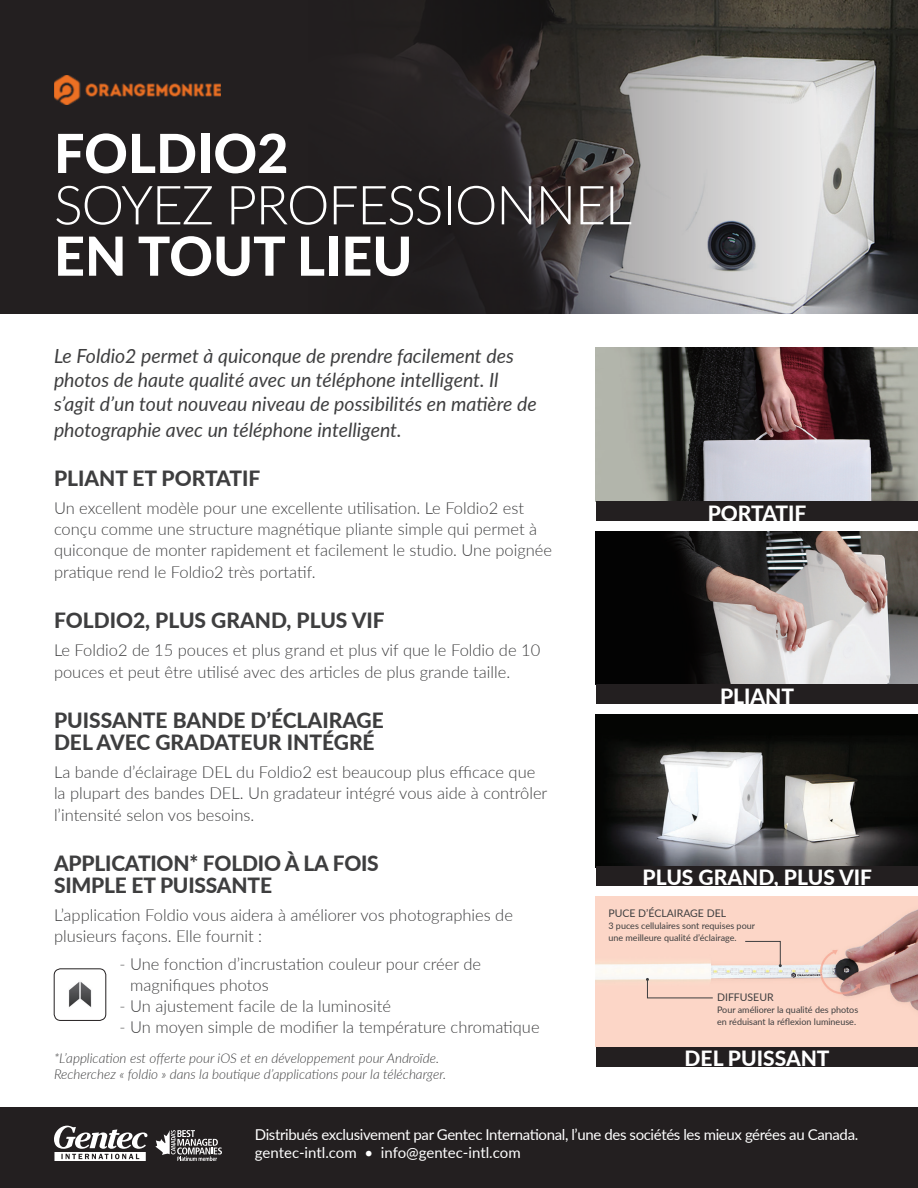
<style>
.page{position:relative;width:918px;height:1188px;background:#fff}
.page>*{position:absolute;margin:0;border:0;box-sizing:border-box;transform-origin:0 0}
.t1{font:300 54px "Lato";letter-spacing:-.025em;color:#fff}
.t2{font:800 54px "Lato";color:#fff}
.t3{font:800 21px/22.5px "Lato";color:#3e3e3f}
.t4{font:800 21px "Lato";color:#fff}
.t5{font:italic 19.5px/24.5px "Lato";color:#3e3e3f}
.t6{font:300 16.5px/21px "Lato";color:#3e3e3f}
.t7{font:15px "Lato";letter-spacing:-.025em;color:#fff}
.t8{font:15px "Lato";color:#fff}
.t9{font:italic 300 13.5px/16.2px "Lato";color:#3e3e3f}
.t10{font:10.5px "Lato";color:#3e3e3f}
.t11{font:9px/12px "Lato";color:#3e3e3f}
</style>
<div class="page">
<div style="left:0;top:0;width:918px;height:313px;background:#231f20"></div>
<img style="left:391px;top:0;width:527px;height:313px">
<img style="left:54px;top:969px;width:52px;height:51px">
<div style="left:54px;top:969px;width:52px;height:52px;border:1px solid #231f20;border-radius:6px"></div>
<img style="left:596px;top:348px;width:322px;height:153px">
<div style="left:596px;top:501px;width:322px;height:20px;background:#231f20"></div>
<img style="left:596px;top:531px;width:322px;height:153px">
<div style="left:596px;top:684px;width:322px;height:20px;background:#231f20"></div>
<img style="left:596px;top:714px;width:322px;height:152px">
<div style="left:596px;top:866px;width:322px;height:19px;background:#231f20"></div>
<img style="left:596px;top:896px;width:322px;height:151px">
<div style="left:596px;top:1047px;width:322px;height:19px;background:#231f20"></div>
<div style="left:0;top:1107px;width:918px;height:81px;background:#231f20"></div>
<svg style="left:155px;top:1130px;width:67px;height:31px;background:#696667"></svg>
<svg style="left:54px;top:1126px;width:93px;height:35px"></svg>
<img style="left:54px;top:76px;width:166px;height:28px">
<svg style="left:646px;top:978px;width:68px;height:21px"></svg>
<svg style="left:744px;top:941px;width:38px;height:26px"></svg>
<p class="t2" style="left:54px;top:113px;width:236px">FOLDIO2</p>
<p class="t1" style="left:54px;top:167px;width:580px">SOYEZ PROFESSIONNEL</p>
<p class="t2" style="left:54px;top:216px;width:360px">EN TOUT LIEU</p>
<p class="t5" style="left:54px;top:343px;width:484px">Le Foldio2 permet à quiconque de prendre facilement des photos de haute qualité avec un téléphone intelligent. Il s’agit d’un tout nouveau niveau de possibilités en matière de photographie avec un téléphone intelligent.</p>
<p class="t3" style="left:54px;top:466px;width:208px">PLIANT ET PORTATIF</p>
<p class="t6" style="left:54px;top:497px;width:500px">Un excellent modèle pour une excellente utilisation. Le Foldio2 est conçu comme une structure magnétique pliante simple qui permet à quiconque de monter rapidement et facilement le studio. Une poignée</p>
<p class="t6" style="left:54px;top:561px;width:263px">pratique rend le Foldio2 très portatif.</p>
<p class="t3" style="left:54px;top:608px;width:332px">FOLDIO2, PLUS GRAND, PLUS VIF</p>
<p class="t6" style="left:54px;top:638px;width:488px;line-height:22.5px">Le Foldio2 de 15 pouces et plus grand et plus vif que le Foldio de 10 pouces et peut être utilisé avec des articles de plus grande taille.</p>
<p class="t3" style="left:54px;top:708px;width:331px">PUISSANTE BANDE D’ÉCLAIRAGE<br>DEL AVEC GRADATEUR INTÉGRÉ</p>
<p class="t6" style="left:54px;top:761px;width:495px">La bande d’éclairage DEL du Foldio2 est beaucoup plus efficace que la plupart des bandes DEL. Un gradateur intégré vous aide à contrôler</p>
<p class="t6" style="left:54px;top:804px;width:202px">l’intensité selon vos besoins.</p>
<p class="t3" style="left:54px;top:851px;width:326px">APPLICATION* FOLDIO À LA FOIS<br>SIMPLE ET PUISSANTE</p>
<p class="t6" style="left:54px;top:904px;width:460px">L’application Foldio vous aidera à améliorer vos photographies de plusieurs façons. Elle fournit :</p>
<p class="t6" style="left:130px;top:953px;width:352px;text-indent:-11px">- Une fonction d’incrustation couleur pour créer de magnifiques photos</p>
<p class="t6" style="left:119px;top:995px;width:273px">- Un ajustement facile de la luminosité</p>
<p class="t6" style="left:119px;top:1016px;width:422px">- Un moyen simple de modifier la température chromatique</p>
<p class="t9" style="left:54px;top:1049px;width:394px">*L’application est offerte pour iOS et en développement pour Androïde.<br>Recherchez « foldio » dans la boutique d’applications pour la télécharger.</p>
<p class="t4" style="left:708px;top:498px;width:100px">PORTATIF</p>
<p class="t4" style="left:720px;top:680px;width:76px">PLIANT</p>
<p class="t4" style="left:643px;top:862px;width:231px">PLUS GRAND, PLUS VIF</p>
<p class="t10" style="left:608px;top:906px;width:119px">PUCE D’ÉCLAIRAGE DEL</p>
<p class="t11" style="left:608px;top:920px;width:148px">3 puces cellulaires sont requises pour une meilleure qualité d’éclairage.</p>
<p class="t10" style="left:717px;top:989px;width:58px">DIFFUSEUR</p>
<p class="t11" style="left:717px;top:1003px;width:143px">Pour améliorer la qualité des photos en réduisant la réflexion lumineuse.</p>
<p class="t4" style="left:685px;top:1043px;width:147px">DEL PUISSANT</p>
<p class="t7" style="left:255px;top:1124px;width:605px">Distribués exclusivement par Gentec International, l’une des sociétés les mieux gérées au Canada.</p>
<p class="t8" style="left:255px;top:1142px;width:267px">gentec-intl.com • info@gentec-intl.com</p>
</div>
